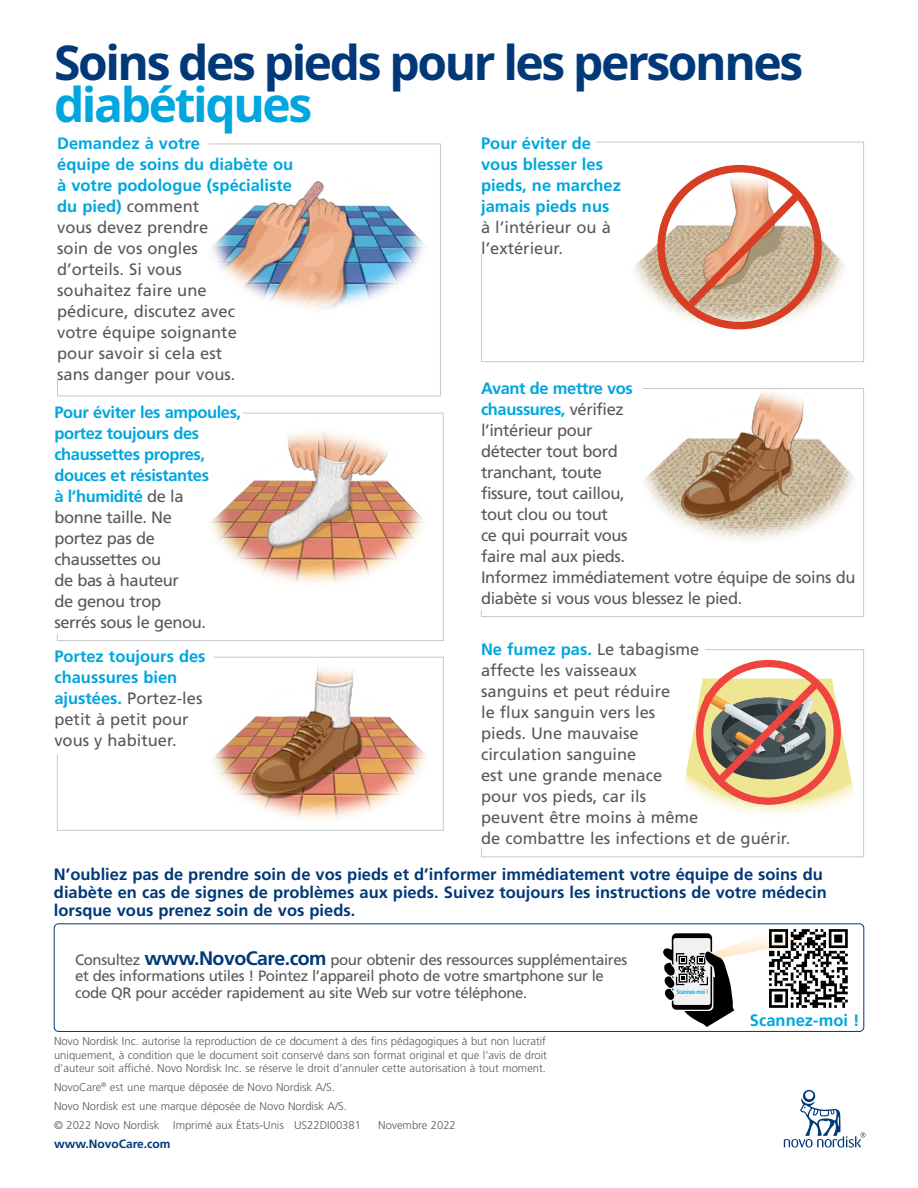
<style>
.page{position:relative;width:918px;height:1188px;background:#fff}
.page>*{position:absolute;margin:0;border:0;box-sizing:border-box;transform-origin:0 0}
.t1{font:700 48px "Apis";letter-spacing:-.05em;color:#003878}
.t2{font:700 48px "Apis";letter-spacing:-.05em;color:#00a6de}
.t3{font:16.5px/21px "Frutiger LT Std";color:#58595b}
.t4{font:16.5px/21px "Frutiger LT Std";letter-spacing:-.025em;color:#58595b}
.t5{font:700 16.5px/18px "Frutiger LT Std";color:#003878}
.t6{font:700 16.5px/21px "Frutiger LT Std";letter-spacing:-.025em;color:#00a6de}
.t7{font:700 16.5px/21px "Frutiger LT Std";color:#00a6de}
.t8{font:15px/16.5px "Frutiger LT Std";letter-spacing:-.025em;color:#58595b}
.t9{font:700 12px "Frutiger LT Std";color:#003878}
.t10{font:300 11.25px/13.5px "Frutiger LT Std";color:#58595b;text-align:justify}
.t11{font:700 6.3px "Frutiger LT Std";letter-spacing:-.025em;color:#00aeef;scale:.8 1}
.s1{font-weight:700;color:#00a6de}
.s2{font-weight:400;color:#58595b}
.s3{font-weight:700;font-size:19.5px;color:#003878}
</style>
<div class="page">
<div style="left:54px;top:924px;width:810px;height:108px;border:1px solid #003878;border-radius:4px"></div>
<svg style="left:663px;top:929px;width:185px;height:98px"></svg>
<svg style="left:784px;top:1090px;width:82px;height:58px"></svg>
<svg style="left:481px;top:141px;width:383px;height:222px"></svg>
<svg style="left:481px;top:388px;width:383px;height:229px"></svg>
<svg style="left:57px;top:656px;width:387px;height:175px"></svg>
<svg style="left:57px;top:143px;width:384px;height:254px"></svg>
<svg style="left:481px;top:649px;width:383px;height:209px"></svg>
<svg style="left:57px;top:412px;width:387px;height:229px"></svg>
<h1 class="t1" style="left:54px;top:28px;width:751px">Soins des pieds pour les personnes</h1>
<h1 class="t2" style="left:54px;top:70px;width:260px">diabétiques</h1>
<p class="t3" style="left:57px;top:133px;width:238px"><span class="s1">Demandez à votre<br>équipe de soins du diabète ou à votre podologue (spécialiste du pied)</span> comment<br>vous devez prendre<br>soin de vos ongles<br>d’orteils. Si vous<br>souhaitez faire une<br>pédicure, discutez avec<br>votre équipe soignante<br>pour savoir si cela est<br>sans danger pour vous.</p>
<p class="t6" style="left:54px;top:401px;width:188px">Pour éviter les ampoules, portez toujours des chaussettes propres, douces et résistantes<br>à l’humidité <span class="s2">de la<br>bonne taille. Ne<br>portez pas de chaussettes ou<br>de bas à hauteur<br>de genou trop<br>serrés sous le genou.</span></p>
<p class="t7" style="left:54px;top:646px;width:153px">Portez toujours des chaussures bien ajustées. <span class="s2">Portez-les petit à petit pour vous y habituer.</span></p>
<p class="t7" style="left:481px;top:133px;width:141px">Pour éviter de vous blesser les pieds, ne marchez jamais pieds nus</p>
<p class="t3" style="left:481px;top:217px;width:131px">à l’intérieur ou à l’extérieur.</p>
<p class="t4" style="left:481px;top:377px;width:376px"><span class="s1">Avant de mettre vos<br>chaussures,</span> vérifiez<br>l’intérieur pour<br>détecter tout bord<br>tranchant, toute<br>fissure, tout caillou,<br>tout clou ou tout<br>ce qui pourrait vous<br>faire mal aux pieds.<br>Informez immédiatement votre équipe de soins du diabète si vous vous blessez le pied.</p>
<p class="t3" style="left:481px;top:639px;width:311px"><span class="s1">Ne fumez pas.</span> Le tabagisme<br>affecte les vaisseaux<br>sanguins et peut réduire<br>le flux sanguin vers les<br>pieds. Une mauvaise<br>circulation sanguine<br>est une grande menace<br>pour vos pieds, car ils<br>peuvent être moins à même<br>de combattre les infections et de guérir.</p>
<p class="t5" style="left:54px;top:865px;width:774px">N’oubliez pas de prendre soin de vos pieds et d’informer immédiatement votre équipe de soins du diabète en cas de signes de problèmes aux pieds. Suivez toujours les instructions de votre médecin lorsque vous prenez soin de vos pieds.</p>
<p class="t8" style="left:75px;top:951px;width:554px">Consultez <span class="s3">www.NovoCare.com</span> pour obtenir des ressources supplémentaires et des informations utiles ! Pointez l’appareil photo de votre smartphone sur le code QR pour accéder rapidement au site Web sur votre téléphone.</p>
<p class="t10" style="left:54px;top:1035px;width:495px">Novo Nordisk Inc. autorise la reproduction de ce document à des fins pédagogiques à but non lucratif uniquement, à condition que le document soit conservé dans son format original et que l’avis de droit d’auteur soit affiché. Novo Nordisk Inc. se réserve le droit d’annuler cette autorisation à tout moment.</p>
<p class="t10" style="left:54px;top:1078px;width:309px;line-height:18.9px;text-align:left">NovoCare<sup>®</sup> est une marque déposée de Novo Nordisk A/S.<br>Novo Nordisk est une marque déposée de Novo Nordisk A/S.<br>© 2022 Novo Nordisk Imprimé aux États-Unis US22DI00381</p>
<p class="t10" style="left:378px;top:1118px;width:79px">Novembre 2022</p>
<p class="t9" style="left:54px;top:1136px;width:118px">www.NovoCare.com</p>
<p class="t11" style="left:676px;top:988px;width:41px">Scannez-moi !</p>
<p class="t7" style="left:750px;top:1009px;width:111px">Scannez-moi !</p>
</div>
